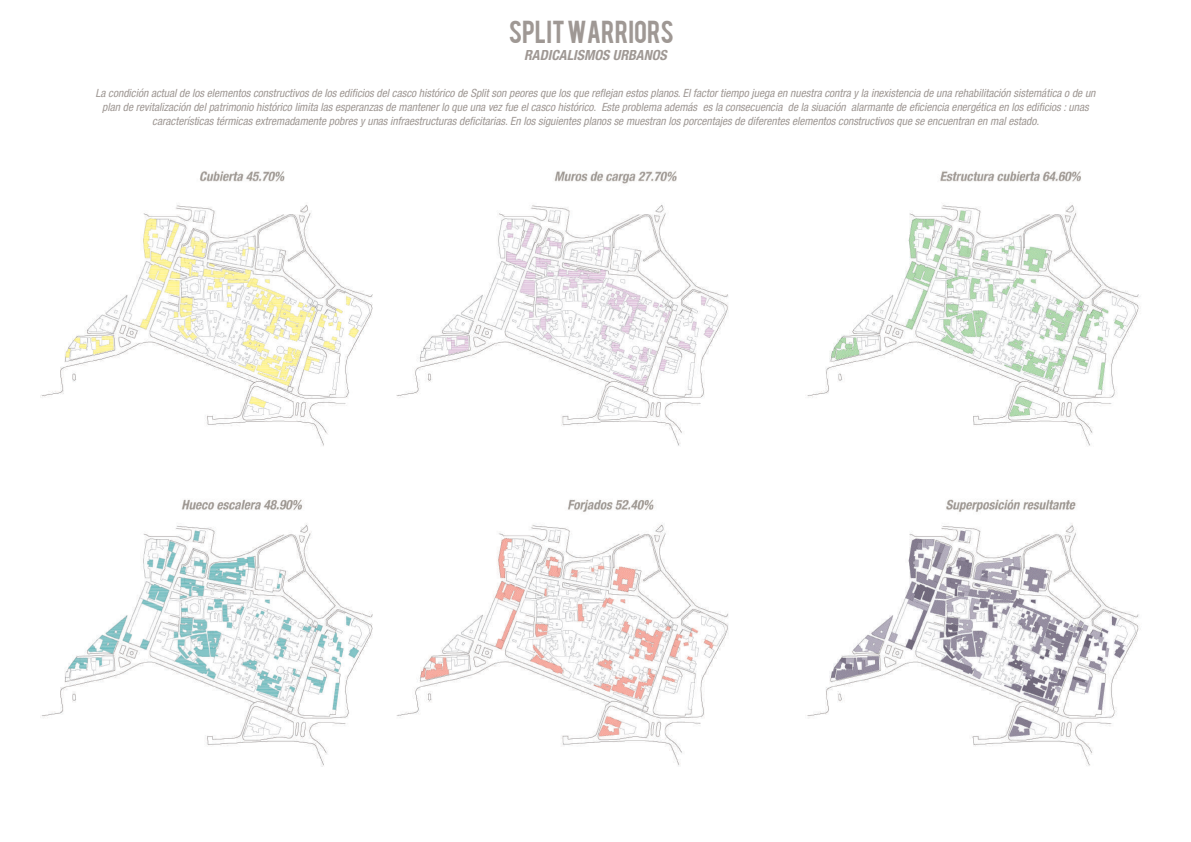
<style>
.page{position:relative;width:1191px;height:842px;background:#fff}
.page>*{position:absolute;margin:0;border:0;box-sizing:border-box;transform-origin:0 0}
.t1{font:25px "Bebas";color:#9f9894}
.t2{font:italic 700 condensed 14px "Helvetica Neue LT Com";color:#9f9894}
.t3{font:italic condensed 11.3px/13.6px "Helvetica Neue LT Com";color:#9f9894;text-align:center}
</style>
<div class="page">
<img style="left:40px;top:170px;width:1099px;height:597px">
<h1 class="t1" style="left:509px;top:14px;width:167px">SPLIT WARRIORS</h1>
<p class="t2" style="left:524px;top:47px;width:144px">RADICALISMOS URBANOS</p>
<p class="t3" style="left:95px;top:87px;width:1001px">La condición actual de los elementos constructivos de los edificios del casco histórico de Split son peores que los que reflejan estos planos. El factor tiempo juega en nuestra contra y la inexistencia de una rehabilitación sistemática o de un plan de revitalización del patrimonio histórico limita las esperanzas de mantener lo que una vez fue el casco histórico. Este problema además es la consecuencia de la siuación alarmante de eficiencia energética en los edificios : unas características térmicas extremadamente pobres y unas infraestructuras deficitarias. En los siguientes planos se muestran los porcentajes de diferentes elementos constructivos que se encuentran en mal estado.</p>
</div>
